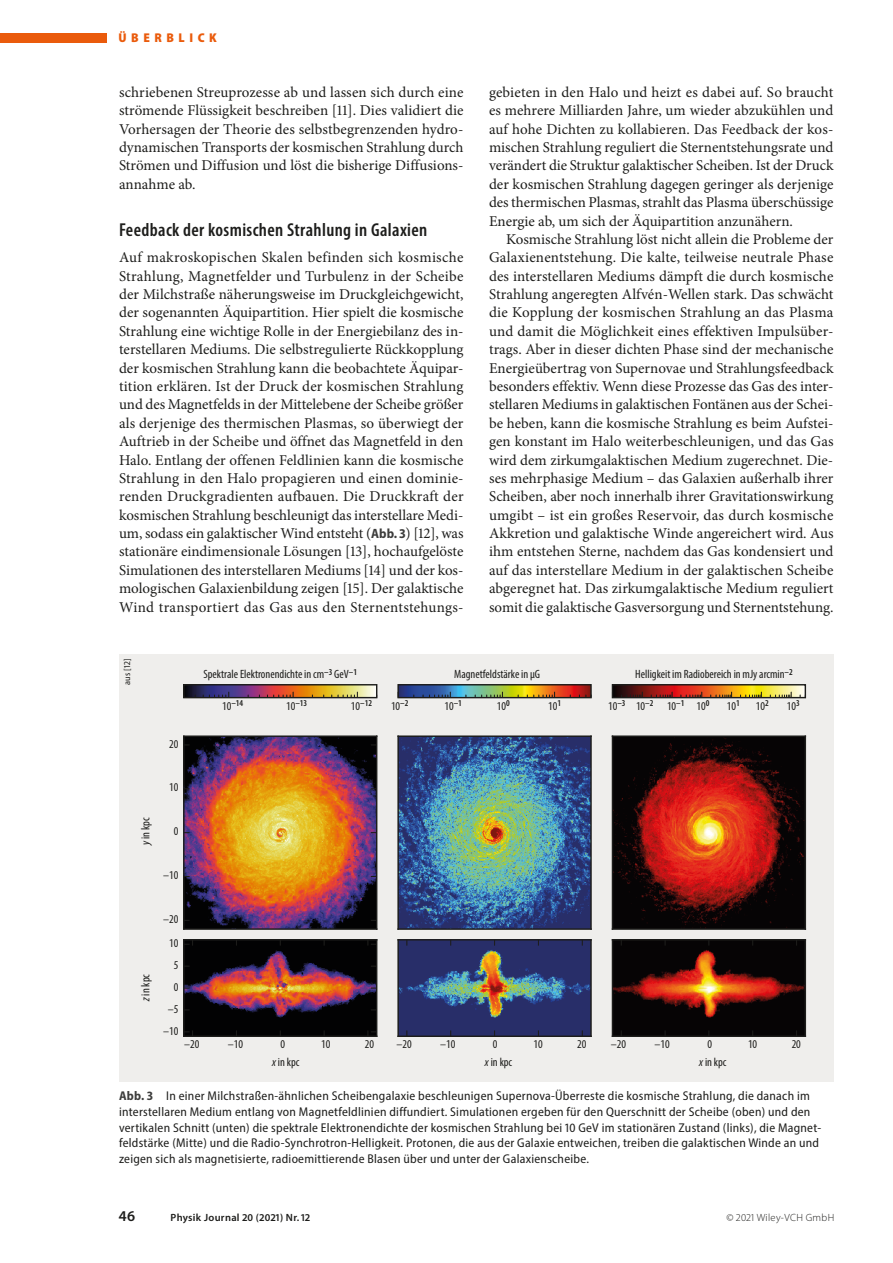
<style>
.page{position:relative;width:893px;height:1263px;background:#fff}
.page>*{position:absolute;margin:0;border:0;box-sizing:border-box;transform-origin:0 0}
.t1{font:600 condensed 18.75px "Myriad Pro";letter-spacing:.02em;color:#1d1d1b}
.t2{font:15px/18.5px "Minion Pro";color:#1d1d1b;text-align:justify}
.t3{font:600 15px "Myriad Pro";color:#1d1d1b}
.t4{font:semi-condensed 12.75px/15.8px "Myriad Pro";letter-spacing:.02em;color:#1d1d1b}
.t5{font:900 semi-condensed 12.75px "Myriad Pro";letter-spacing:.36em;color:#ea5b0c}
.t6{font:condensed 12px "Myriad Pro";color:#1d1d1b}
.t7{font:600 10.5px "Myriad Pro";letter-spacing:.03em;color:#1d1d1b}
.t8{font:300 10.5px "Myriad Pro";letter-spacing:.03em;color:#1d1d1b}
.t9{font:600 condensed 9px "Myriad Pro";color:#1d1d1b}
.t10{font:semi-condensed 9px "Myriad Pro";color:#1d1d1b}
.s1{font-family:"Myriad Pro";font-weight:700;font-stretch:semi-condensed;font-size:13.5px;color:#3d3d3c}
.s2{font-style:italic}
.s3{font-weight:400;font-size:12px}
.s4{font-weight:700;color:#3d3d3c}
</style>
<div class="page">
<div style="left:0;top:33px;width:106px;height:9px;background:#ea5b0c"></div>
<div style="left:119px;top:655px;width:714px;height:427px;background:#efeeec"></div>
<img style="left:185px;top:737px;width:191px;height:191px">
<hr style="left:183px;top:736px;width:2px;height:193px;background:#1d1d1b">
<hr style="left:376px;top:736px;width:1px;height:193px;background:#1d1d1b">
<hr style="left:184px;top:928px;width:193px;height:2px;background:#1d1d1b">
<hr style="left:184px;top:735px;width:193px;height:2px;background:#1d1d1b">
<svg style="left:183px;top:684px;width:195px;height:15px;background:#8a6353"></svg>
<img style="left:185px;top:940px;width:191px;height:95px">
<hr style="left:183px;top:940px;width:2px;height:96px;background:#1d1d1b">
<hr style="left:376px;top:940px;width:1px;height:96px;background:#1d1d1b">
<hr style="left:184px;top:1035px;width:193px;height:2px;background:#1d1d1b">
<hr style="left:184px;top:939px;width:193px;height:1px;background:#1d1d1b">
<svg style="left:184px;top:1030px;width:9px;height:6px"></svg>
<svg style="left:368px;top:1030px;width:8px;height:6px"></svg>
<svg style="left:184px;top:940px;width:9px;height:5px"></svg>
<svg style="left:368px;top:940px;width:8px;height:5px"></svg>
<img style="left:399px;top:737px;width:191px;height:191px">
<hr style="left:397px;top:736px;width:2px;height:193px;background:#1d1d1b">
<hr style="left:590px;top:736px;width:2px;height:193px;background:#1d1d1b">
<hr style="left:398px;top:928px;width:193px;height:2px;background:#1d1d1b">
<hr style="left:398px;top:735px;width:193px;height:2px;background:#1d1d1b">
<svg style="left:397px;top:684px;width:195px;height:15px;background:#786f56"></svg>
<img style="left:399px;top:940px;width:191px;height:95px">
<hr style="left:397px;top:940px;width:2px;height:96px;background:#1d1d1b">
<hr style="left:590px;top:940px;width:2px;height:96px;background:#1d1d1b">
<hr style="left:398px;top:1035px;width:193px;height:2px;background:#1d1d1b">
<hr style="left:398px;top:939px;width:193px;height:1px;background:#1d1d1b">
<img style="left:613px;top:737px;width:192px;height:191px">
<hr style="left:612px;top:736px;width:1px;height:193px;background:#1d1d1b">
<hr style="left:805px;top:736px;width:1px;height:193px;background:#1d1d1b">
<hr style="left:612px;top:928px;width:193px;height:2px;background:#1d1d1b">
<hr style="left:612px;top:735px;width:193px;height:2px;background:#1d1d1b">
<svg style="left:611px;top:684px;width:196px;height:15px;background:#a06433"></svg>
<img style="left:613px;top:940px;width:192px;height:95px">
<hr style="left:612px;top:940px;width:1px;height:96px;background:#1d1d1b">
<hr style="left:805px;top:940px;width:1px;height:96px;background:#1d1d1b">
<hr style="left:612px;top:1035px;width:193px;height:2px;background:#1d1d1b">
<hr style="left:612px;top:939px;width:193px;height:1px;background:#1d1d1b">
<p class="t5" style="left:118px;top:30px;width:100px">ÜBERBLICK</p>
<p class="t2" style="left:119px;top:83px;width:346px">schriebenen Streuprozesse ab und lassen sich durch eine strömende Flüssigkeit beschreiben [11]. Dies validiert die Vorhersagen der Theorie des selbstbegrenzenden hydro&shy;dynamischen Transports der kosmischen Strahlung durch Strömen und Diffusion und löst die bisherige Diffusions&shy;annahme ab.</p>
<p class="t1" style="left:119px;top:218px;width:310px">Feedback der kosmischen Strahlung in Galaxien</p>
<p class="t2" style="left:119px;top:248px;width:346px">Auf makroskopischen Skalen befinden sich kosmische Strahlung, Magnetfelder und Turbulenz in der Scheibe der Milchstraße näherungsweise im Druckgleichgewicht, der sogenannten Äquipartition. Hier spielt die kosmische Strahlung eine wichtige Rolle in der Energiebilanz des in&shy;terstellaren Mediums. Die selbstregulierte Rückkopplung der kosmischen Strahlung kann die beobachtete Äquipar&shy;tition erklären. Ist der Druck der kosmischen Strahlung und des Magnetfelds in der Mittelebene der Scheibe größer als derjenige des thermischen Plasmas, so überwiegt der Auftrieb in der Scheibe und öffnet das Magnetfeld in den Halo. Entlang der offenen Feldlinien kann die kosmische Strahlung in den Halo propagieren und einen dominie&shy;renden Druckgradienten aufbauen. Die Druckkraft der kosmischen Strahlung beschleunigt das interstellare Medi&shy;um, sodass ein galaktischer Wind entsteht (<span class="s1">Abb. 3</span>) [12], was stationäre eindimensionale Lösungen [13], hochaufgelöste Simulationen des interstellaren Mediums [14] und der kos&shy;mologischen Galaxienbildung zeigen [15]. Der galaktische Wind transportiert das Gas aus den Sternentstehungs-</p>
<p class="t2" style="left:489px;top:83px;width:346px">gebieten in den Halo und heizt es dabei auf. So braucht es mehrere Milliarden Jahre, um wieder abzukühlen und auf hohe Dichten zu kollabieren. Das Feedback der kos&shy;mischen Strahlung reguliert die Sternentstehungsrate und verändert die Struktur galaktischer Scheiben. Ist der Druck der kosmischen Strahlung dagegen geringer als derjenige des thermischen Plasmas, strahlt das Plasma überschüssige Energie ab, um sich der Äquipartition anzunähern.</p>
<p class="t2" style="left:489px;top:230px;width:346px;text-indent:17px">Kosmische Strahlung löst nicht allein die Probleme der Galaxienentstehung. Die kalte, teilweise neutrale Phase des interstellaren Mediums dämpft die durch kosmische Strahlung angeregten Alfvén-Wellen stark. Das schwächt die Kopplung der kosmischen Strahlung an das Plasma und damit die Möglichkeit eines effektiven Impulsüber&shy;trags. Aber in dieser dichten Phase sind der mechanische Energieübertrag von Supernovae und Strahlungsfeedback besonders effektiv. Wenn diese Prozesse das Gas des inter&shy;stellaren Mediums in galaktischen Fontänen aus der Schei&shy;be heben, kann die kosmische Strahlung es beim Aufstei&shy;gen konstant im Halo weiterbeschleunigen, und das Gas wird dem zirkumgalaktischen Medium zugerechnet. Die&shy;ses mehrphasige Medium – das Galaxien außerhalb ihrer Scheiben, aber noch innerhalb ihrer Gravitationswirkung umgibt – ist ein großes Reservoir, das durch kosmische Akkretion und galaktische Winde angereichert wird. Aus ihm entstehen Sterne, nachdem das Gas kondensiert und auf das interstellare Medium in der galaktischen Scheibe abgeregnet hat. Das zirkumgalaktische Medium reguliert somit die galaktische Gasversorgung und Sternentstehung.</p>
<p class="t10" style="left:122px;top:685px;width:28px;rotate:-90deg">aus [12]</p>
<p class="t6" style="left:169px;top:736px;width:11px">20</p>
<p class="t6" style="left:138px;top:845px;width:29px;rotate:-90deg"><span class="s2">y</span> in kpc</p>
<p class="t6" style="left:169px;top:780px;width:11px">10</p>
<p class="t6" style="left:174px;top:824px;width:6px">0</p>
<p class="t6" style="left:163px;top:868px;width:17px">–10</p>
<p class="t6" style="left:203px;top:667px;width:155px">Spektrale Elektronendichte in cm<sup>–3</sup> GeV<sup>–1</sup></p>
<p class="t6" style="left:454px;top:667px;width:87px">Magnetfeldstärke in µG</p>
<p class="t6" style="left:635px;top:667px;width:159px">Helligkeit im Radiobereich in mJy arcmin<sup>–2</sup></p>
<p class="t9" style="left:222px;top:697px;width:23px"><span class="s3">10</span>–14</p>
<p class="t9" style="left:286px;top:697px;width:23px"><span class="s3">10</span>–13</p>
<p class="t9" style="left:351px;top:697px;width:23px"><span class="s3">10</span>–12</p>
<p class="t6" style="left:391px;top:698px;width:19px">10<sup>–2</sup></p>
<p class="t6" style="left:444px;top:698px;width:19px">10<sup>–1</sup></p>
<p class="t6" style="left:497px;top:698px;width:14px">10<sup>0</sup></p>
<p class="t6" style="left:548px;top:698px;width:14px">10<sup>1</sup></p>
<p class="t6" style="left:636px;top:699px;width:75px">10<sup>–2</sup> 10<sup>–1</sup> 10<sup>0</sup></p>
<p class="t6" style="left:727px;top:699px;width:14px">10<sup>1</sup></p>
<p class="t6" style="left:608px;top:699px;width:19px">10<sup>–3</sup></p>
<p class="t6" style="left:756px;top:699px;width:14px">10<sup>2</sup></p>
<p class="t6" style="left:787px;top:699px;width:14px">10<sup>3</sup></p>
<p class="t6" style="left:138px;top:1001px;width:28px;rotate:-90deg"><span class="s2">z</span> in kpc</p>
<p class="t6" style="left:163px;top:912px;width:17px">–20</p>
<p class="t6" style="left:169px;top:935px;width:11px">10</p>
<p class="t6" style="left:174px;top:957px;width:6px">5</p>
<p class="t6" style="left:174px;top:979px;width:6px">0</p>
<p class="t6" style="left:168px;top:1001px;width:12px">–5</p>
<p class="t6" style="left:163px;top:1023px;width:17px">–10</p>
<p class="t6" style="left:184px;top:1037px;width:17px">–20</p>
<p class="t6" style="left:228px;top:1037px;width:17px">–10</p>
<p class="t6" style="left:281px;top:1037px;width:6px">0</p>
<p class="t6" style="left:321px;top:1037px;width:11px">10</p>
<p class="t6" style="left:365px;top:1037px;width:11px">20</p>
<p class="t6" style="left:396px;top:1037px;width:17px">–20</p>
<p class="t6" style="left:440px;top:1037px;width:17px">–10</p>
<p class="t6" style="left:493px;top:1037px;width:6px">0</p>
<p class="t6" style="left:533px;top:1037px;width:11px">10</p>
<p class="t6" style="left:577px;top:1037px;width:11px">20</p>
<p class="t6" style="left:611px;top:1037px;width:17px">–20</p>
<p class="t6" style="left:655px;top:1037px;width:17px">–10</p>
<p class="t6" style="left:707px;top:1037px;width:6px">0</p>
<p class="t6" style="left:748px;top:1037px;width:11px">10</p>
<p class="t6" style="left:792px;top:1037px;width:11px">20</p>
<p class="t6" style="left:272px;top:1054px;width:29px"><span class="s2">x</span> in kpc</p>
<p class="t6" style="left:485px;top:1054px;width:29px"><span class="s2">x</span> in kpc</p>
<p class="t6" style="left:699px;top:1054px;width:29px"><span class="s2">x</span> in kpc</p>
<p class="t4" style="left:119px;top:1088px;width:704px"><span class="s4">Abb. 3</span> In einer Milchstraßen-ähnlichen Scheibengalaxie beschleunigen Supernova-Überreste die kosmische Strahlung, die danach im interstellaren Medium entlang von Magnetfeldlinien diffundiert. Simulationen ergeben für den Querschnitt der Scheibe (oben) und den vertikalen Schnitt (unten) die spektrale Elektronendichte der kosmischen Strahlung bei 10 GeV im stationären Zustand (links), die Magnet&shy;feldstärke (Mitte) und die Radio-Synchrotron-Helligkeit. Protonen, die aus der Galaxie entweichen, treiben die galaktischen Winde an und zeigen sich als magnetisierte, radioemittierende Blasen über und unter der Galaxienscheibe.</p>
<p class="t3" style="left:119px;top:1206px;width:18px">46</p>
<p class="t7" style="left:171px;top:1211px;width:141px">Physik Journal 20 (2021) Nr. 12</p>
<p class="t8" style="left:726px;top:1211px;width:109px">© 2021 Wiley-VCH GmbH</p>
</div>
